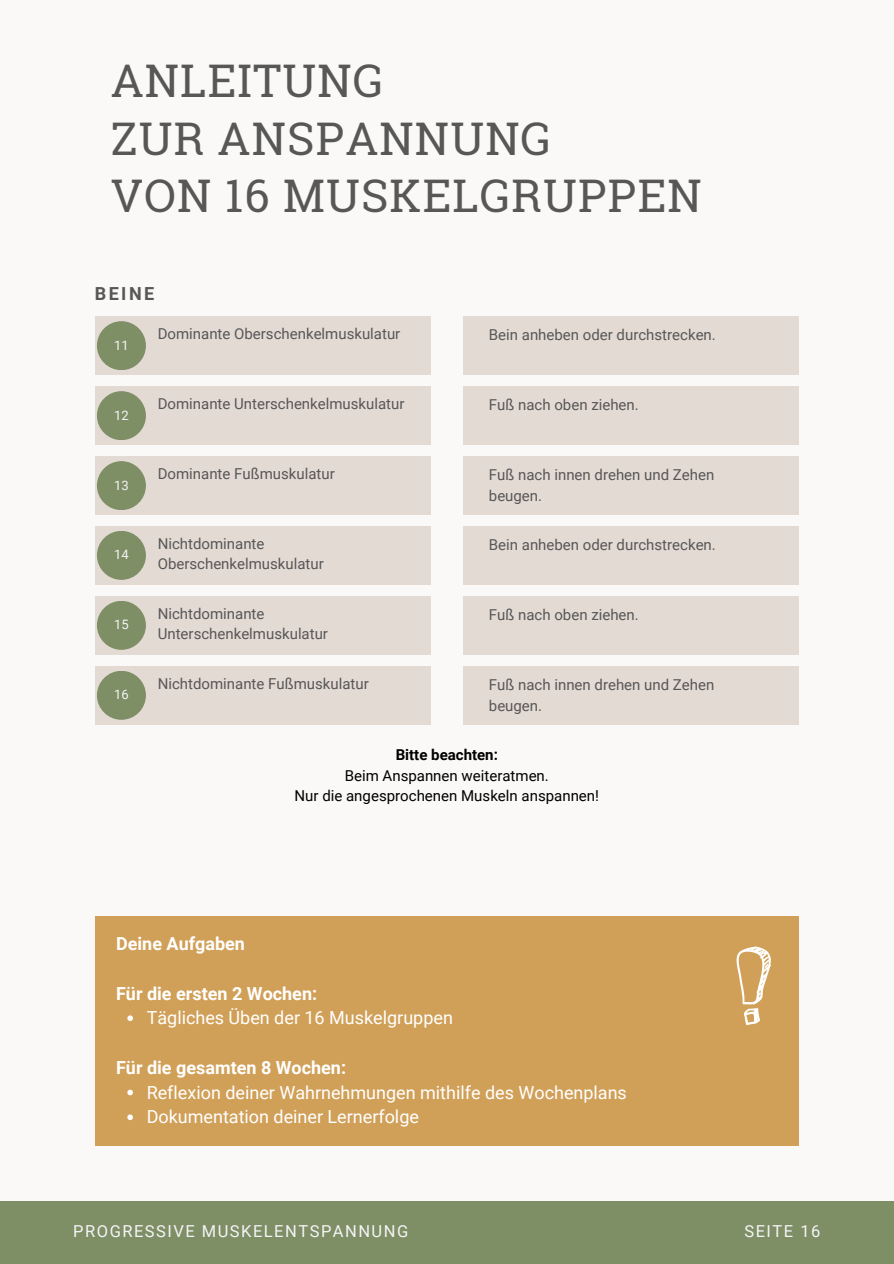
<style>
.page{position:relative;width:894px;height:1264px;background:#fff}
.page>*{position:absolute;margin:0;border:0;box-sizing:border-box;transform-origin:0 0}
.t1{font:45px/57.3px "Roboto Slab";letter-spacing:.025em;color:#575757}
.t2{font:18px "Roboto";color:#fff}
.t3{font:700 18px "Roboto";color:#fff}
.t4{font:700 18px "Roboto";letter-spacing:.135em;color:#575757}
.t5{font:16.5px "Roboto";letter-spacing:.09em;color:#f4f4f6}
.t6{font:15px/20.2px "Roboto";color:#575757}
.t7{font:15px "Roboto";color:#000}
.t8{font:700 15px "Roboto";color:#000}
.t9{font:13.05px "Roboto";letter-spacing:.015em;color:#f4f4f6}
</style>
<div class="page">
<div style="left:0;top:0;width:893px;height:1263px;background:#fbf9f7"></div>
<div style="left:463px;top:526px;width:335px;height:59px;background:#e3dad3"></div>
<div style="left:95px;top:526px;width:335px;height:58px;background:#e3dad3"></div>
<div style="left:97px;top:531px;width:49px;height:49px;background:#7e8e65;border-radius:50%"></div>
<div style="left:95px;top:316px;width:335px;height:59px;background:#e3dad3"></div>
<div style="left:97px;top:321px;width:49px;height:49px;background:#7e8e65;border-radius:50%"></div>
<div style="left:463px;top:316px;width:335px;height:59px;background:#e3dad3"></div>
<div style="left:463px;top:456px;width:335px;height:59px;background:#e3dad3"></div>
<div style="left:463px;top:386px;width:335px;height:59px;background:#e3dad3"></div>
<div style="left:95px;top:386px;width:335px;height:59px;background:#e3dad3"></div>
<div style="left:97px;top:391px;width:49px;height:49px;background:#7e8e65;border-radius:50%"></div>
<div style="left:95px;top:456px;width:335px;height:59px;background:#e3dad3"></div>
<div style="left:97px;top:461px;width:49px;height:49px;background:#7e8e65;border-radius:50%"></div>
<div style="left:0;top:1200px;width:893px;height:63px;background:#7e8e65"></div>
<div style="left:463px;top:596px;width:335px;height:58px;background:#e3dad3"></div>
<div style="left:95px;top:596px;width:335px;height:58px;background:#e3dad3"></div>
<div style="left:97px;top:601px;width:49px;height:49px;background:#7e8e65;border-radius:50%"></div>
<div style="left:463px;top:666px;width:335px;height:58px;background:#e3dad3"></div>
<div style="left:95px;top:666px;width:335px;height:58px;background:#e3dad3"></div>
<div style="left:97px;top:670px;width:49px;height:49px;background:#7e8e65;border-radius:50%"></div>
<div style="left:95px;top:916px;width:703px;height:229px;background:#d1a058"></div>
<svg style="left:127px;top:1015px;width:6px;height:6px"></svg>
<svg style="left:127px;top:1089px;width:6px;height:6px"></svg>
<svg style="left:127px;top:1114px;width:6px;height:6px"></svg>
<svg style="left:736px;top:946px;width:34px;height:79px"></svg>
<p class="t1" style="left:111px;top:51px;width:442px">ANLEITUNG<br>ZUR ANSPANNUNG</p>
<h4 class="t1" style="left:111px;top:166px;width:592px">VON 16 MUSKELGRUPPEN</h4>
<p class="t4" style="left:95px;top:283px;width:61px">BEINE</p>
<p class="t9" style="left:114px;top:337px;width:16px">11</p>
<p class="t6" style="left:158px;top:324px;width:244px">Dominante Oberschenkelmuskulatur</p>
<p class="t6" style="left:489px;top:325px;width:228px">Bein anheben oder durchstrecken.</p>
<p class="t9" style="left:114px;top:407px;width:16px">12</p>
<p class="t9" style="left:114px;top:477px;width:16px">13</p>
<p class="t9" style="left:114px;top:547px;width:16px">14</p>
<p class="t9" style="left:114px;top:617px;width:16px">15</p>
<h4 class="t9" style="left:114px;top:687px;width:16px">16</h4>
<p class="t6" style="left:158px;top:393px;width:248px">Dominante Unterschenkelmuskulatur</p>
<p class="t6" style="left:158px;top:463px;width:178px">Dominante Fußmuskulatur</p>
<p class="t6" style="left:489px;top:395px;width:151px">Fuß nach oben ziehen.</p>
<p class="t6" style="left:489px;top:465px;width:227px">Fuß nach innen drehen und Zehen beugen.</p>
<p class="t6" style="left:158px;top:533px;width:108px">Nichtdominante</p>
<p class="t6" style="left:489px;top:535px;width:228px">Bein anheben oder durchstrecken.</p>
<p class="t6" style="left:158px;top:553px;width:168px">Oberschenkelmuskulatur</p>
<p class="t6" style="left:158px;top:603px;width:108px">Nichtdominante</p>
<p class="t6" style="left:489px;top:605px;width:151px">Fuß nach oben ziehen.</p>
<p class="t6" style="left:158px;top:623px;width:172px">Unterschenkelmuskulatur</p>
<h4 class="t6" style="left:158px;top:673px;width:212px">Nichtdominante Fußmuskulatur</h4>
<p class="t6" style="left:489px;top:675px;width:227px">Fuß nach innen drehen und Zehen beugen.</p>
<p class="t8" style="left:395px;top:746px;width:104px">Bitte beachten:</p>
<p class="t7" style="left:344px;top:766px;width:205px">Beim Anspannen weiteratmen.</p>
<p class="t7" style="left:294px;top:787px;width:306px">Nur die angesprochenen Muskeln anspannen!</p>
<h1 class="t3" style="left:116px;top:933px;width:130px">Deine Aufgaben</h1>
<p class="t3" style="left:116px;top:982px;width:202px">Für die ersten 2 Wochen:</p>
<h2 class="t2" style="left:147px;top:1007px;width:307px">Tägliches Üben der 16 Muskelgruppen</h2>
<p class="t3" style="left:116px;top:1057px;width:231px">Für die gesamten 8 Wochen:</p>
<p class="t2" style="left:147px;top:1081px;width:481px">Reflexion deiner Wahrnehmungen mithilfe des Wochenplans</p>
<p class="t2" style="left:147px;top:1106px;width:274px">Dokumentation deiner Lernerfolge</p>
<h3 class="t5" style="left:73px;top:1221px;width:336px">PROGRESSIVE MUSKELENTSPANNUNG</h3>
<p class="t5" style="left:744px;top:1221px;width:77px">SEITE 16</p>
</div>
